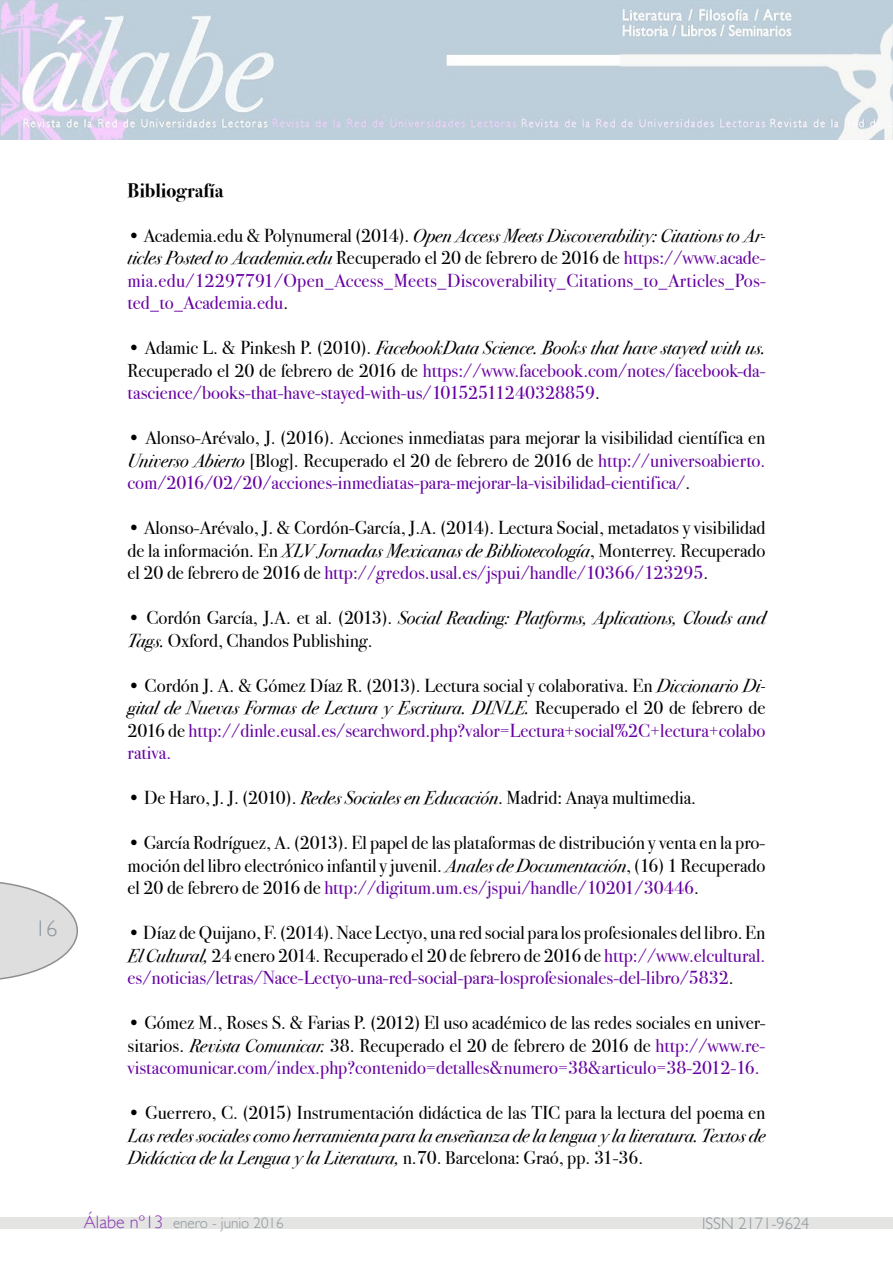
<style>
.page{position:relative;width:893px;height:1263px;background:#fff}
.page>*{position:absolute;margin:0;border:0;box-sizing:border-box;transform-origin:0 0}
.t1{font:300 22.5px "Gill Sans";color:#8a949d}
.t2{font:19.5px "Bodoni Svty Two ITCTT Bold";color:#000}
.t3{font:18.75px/22.5px "Bodoni Svty Two ITCTT Book";color:#000;text-align:justify}
.t4{font:18.75px/22.5px "Bodoni Svty Two ITCTT Book Ita";color:#000}
.t5{font:18.75px/22.5px "Bodoni Svty Two ITCTT Book";color:#6600a1}
.t6{font:300 16.5px "Gill Sans";color:#8c959c}
.t7{font:300 15px "Gill Sans";color:#8c959c}
.s1{font-family:"Bodoni Svty Two ITCTT Book"}
.s2{font-family:"Bodoni Svty Two ITCTT Book Ita";color:#000}
.s3{color:#000}
.s4{font-family:"Bodoni Svty Two ITCTT Book Ita"}
.s5{color:#6600a1}
.s6{font-size:18px;color:#893ab6}
</style>
<div class="page">
<svg style="left:0;top:882px;width:78px;height:98px"></svg>
<div style="left:0;top:1218px;width:893px;height:11px;background:#e4e4e3"></div>
<img style="left:0;top:0;width:893px;height:139px">
<p class="t1" style="left:35px;top:915px;width:24px">16</p>
<p class="t2" style="left:128px;top:179px;width:98px">Bibliografía</p>
<p class="t4" style="left:128px;top:224px;width:639px"><span class="s1">• Academia.edu &amp; Polynumeral (2014).</span> Open Access Meets Discoverability: Citations to Ar-</p>
<p class="t5" style="left:128px;top:247px;width:640px;text-align:justify"><span class="s2">ticles Posted to Academia.edu</span> <span class="s3">Recuperado el 20 de febrero de 2016 de</span> https://www.acade&shy;mia.edu/12297791/Open_Access_Meets_Discoverability_Citations_to_Articles_Pos&shy;ted_to_Academia.edu<span class="s3">.</span></p>
<p class="t4" style="left:128px;top:337px;width:639px"><span class="s1">• Adamic L. &amp; Pinkesh P. (2010).</span> FacebookData Science. Books that have stayed with us.</p>
<p class="t5" style="left:128px;top:359px;width:639px"><span class="s3">Recuperado el 20 de febrero de 2016 de</span> https://www.facebook.com/notes/facebook-da&shy;tascience/books-that-have-stayed-with-us/10152511240328859<span class="s3">.</span></p>
<p class="t3" style="left:128px;top:427px;width:639px">• Alonso-Arévalo, J. (2016). Acciones inmediatas para mejorar la visibilidad científica en <span class="s4">Universo Abierto</span> [Blog]. Recuperado el 20 de febrero de 2016 de <span class="s5">http://universoabierto. com/2016/02/20/acciones-inmediatas-para-mejorar-la-visibilidad-cientifica/</span>.</p>
<p class="t3" style="left:128px;top:517px;width:639px">• Alonso-Arévalo, J. &amp; Cordón-García, J.A. (2014). Lectura Social, metadatos y visibilidad de la información. En <span class="s4">XLV Jornadas Mexicanas de Bibliotecología</span>, Monterrey. Recuperado el 20 de febrero de 2016 de <span class="s5">http://gredos.usal.es/jspui/handle/10366/123295</span>.</p>
<p class="t4" style="left:128px;top:607px;width:639px"><span class="s1">• Cordón García, J.A. et al. (2013).</span> Social Reading: Platforms, Aplications, Clouds and</p>
<p class="t3" style="left:128px;top:629px;width:246px"><span class="s4">Tags.</span> Oxford, Chandos Publishing.</p>
<p class="t3" style="left:128px;top:674px;width:639px">• Cordón J. A. &amp; Gómez Díaz R. (2013). Lectura social y colaborativa. En <span class="s4">Diccionario Di-</span></p>
<p class="t4" style="left:128px;top:697px;width:639px">gital de Nuevas Formas de Lectura y Escritura. DINLE. <span class="s1">Recuperado el 20 de febrero de</span></p>
<p class="t5" style="left:128px;top:719px;width:639px"><span class="s3">2016 de</span> http://dinle.eusal.es/searchword.php?valor=Lectura+social%2C+lectura+colabo rativa.</p>
<p class="t3" style="left:128px;top:787px;width:570px">• De Haro, J. J. (2010). <span class="s4">Redes Sociales en Educación</span>. Madrid: Anaya multimedia.</p>
<p class="t3" style="left:128px;top:832px;width:639px">• García Rodríguez, A. (2013). El papel de las plataformas de distribución y venta en la pro&shy;moción del libro electrónico infantil y juvenil. <span class="s4">Anales de Documentación</span>, (16) 1 Recuperado el 20 de febrero de 2016 de <span class="s5">http://digitum.um.es/jspui/handle/10201/30446</span>.</p>
<p class="t3" style="left:128px;top:922px;width:639px">• Díaz de Quijano, F. (2014). Nace Lectyo, una red social para los profesionales del libro. En <span class="s4">El Cultural,</span> 24 enero 2014. Recuperado el 20 de febrero de 2016 de <span class="s5">http://www.elcultural. es/noticias/letras/Nace-Lectyo-una-red-social-para-losprofesionales-del-libro/5832</span>.</p>
<p class="t3" style="left:128px;top:1012px;width:639px">• Gómez M., Roses S. &amp; Farias P. (2012) El uso académico de las redes sociales en univer&shy;sitarios. <span class="s4">Revista Comunicar.</span> 38. Recuperado el 20 de febrero de 2016 de <span class="s5">http://www.re&shy;vistacomunicar.com/index.php?contenido=detalles&amp;numero=38&amp;articulo=38-2012-16.</span></p>
<p class="t3" style="left:128px;top:1102px;width:639px">• Guerrero, C. (2015) Instrumentación didáctica de las TIC para la lectura del poema en</p>
<p class="t4" style="left:128px;top:1124px;width:639px">Las redes sociales como herramienta para la enseñanza de la lengua y la literatura. Textos de<br>Didáctica de la Lengua y la Literatura, <span class="s1">n.70. Barcelona: Graó, pp. 31-36.</span></p>
<p class="t7" style="left:84px;top:1214px;width:201px"><span class="s6">Álabe nº13</span> enero - junio 2016</p>
<p class="t6" style="left:702px;top:1214px;width:109px">ISSN 2171-9624</p>
</div>
